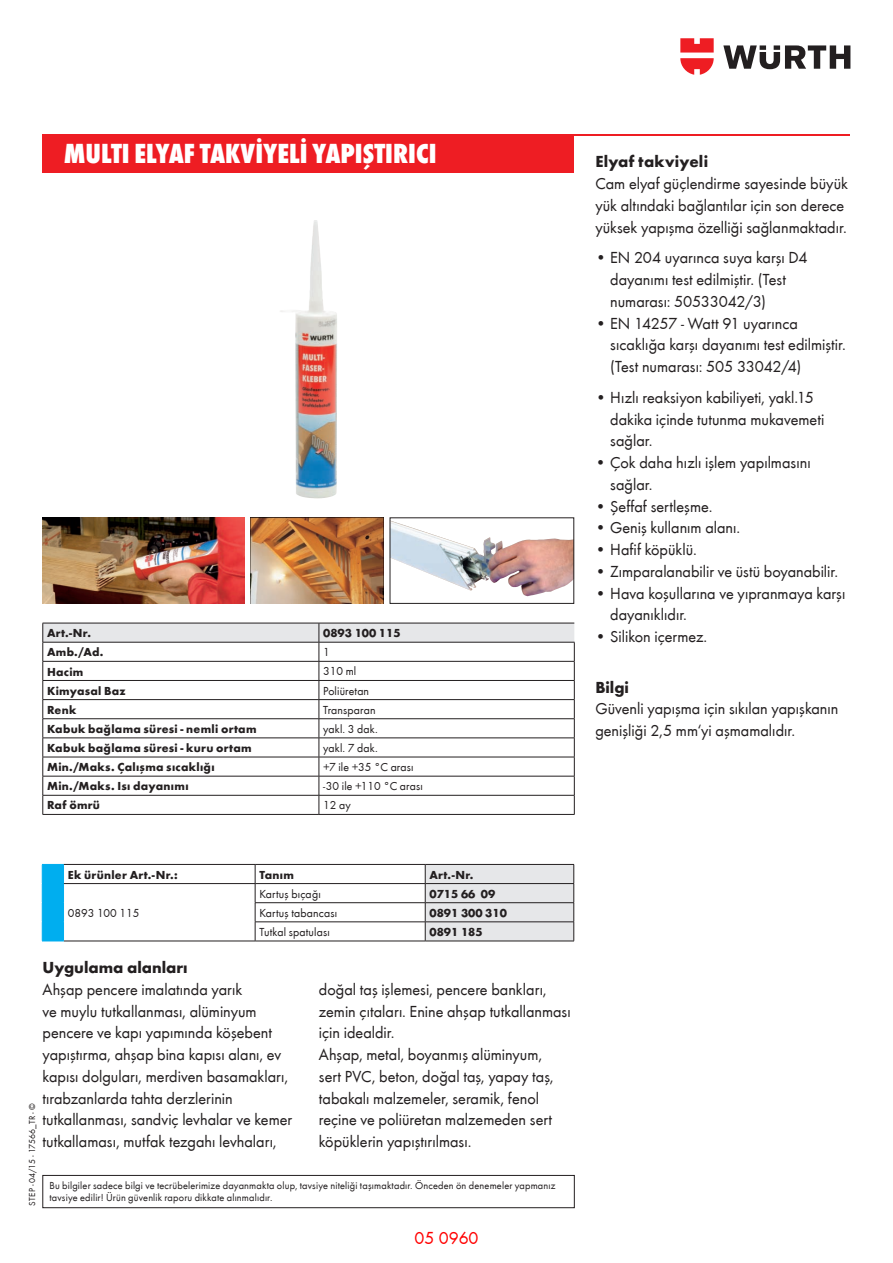
<style>
.page{position:relative;width:893px;height:1263px;background:#fff}
.page>*{position:absolute;margin:0;border:0;box-sizing:border-box;transform-origin:0 0}
.t1{font:28.5px "Wuerth Extra Bold Cond Caps";color:#fff}
.t2{font:18px "Wuerth";color:#f00}
.t3{font:16.5px/21.8px "Wuerth";color:#231f20}
.t4{font:700 16.5px "Wuerth";color:#231f20}
.t5{font:700 12px "Wuerth";letter-spacing:.025em;color:#231f20}
.t6{font:12px "Wuerth";letter-spacing:.01em;color:#231f20}
.t7{font:700 12px "Wuerth";color:#231f20}
.t8{font:10.5px/12px "Wuerth";letter-spacing:.02em;color:#231f20}
.t9{font:9px "Wuerth";letter-spacing:.02em;color:#231f20}
</style>
<div class="page">
<svg style="left:723px;top:45px;width:127px;height:24px"></svg>
<svg style="left:680px;top:38px;width:34px;height:37px"></svg>
<hr style="left:43px;top:134px;width:807px;height:1px;background:#ee1d23">
<div style="left:43px;top:134px;width:531px;height:38px;background:#ee1d23"></div>
<img style="left:280px;top:220px;width:57px;height:278px">
<div style="left:43px;top:1175px;width:532px;height:33px;border:1px solid #231f20"></div>
<hr style="left:43px;top:814px;width:276px;height:1px;background:#231f20">
<hr style="left:319px;top:814px;width:256px;height:1px;background:#231f20">
<svg style="left:43px;top:623px;width:532px;height:191px"></svg>
<hr style="left:64px;top:864px;width:191px;height:1px;background:#231f20">
<hr style="left:255px;top:864px;width:170px;height:1px;background:#231f20">
<hr style="left:64px;top:883px;width:191px;height:1px;background:#231f20">
<hr style="left:64px;top:941px;width:191px;height:1px;background:#231f20">
<hr style="left:255px;top:883px;width:170px;height:1px;background:#231f20">
<hr style="left:255px;top:902px;width:170px;height:1px;background:#231f20">
<div style="left:42px;top:864px;width:22px;height:78px;background:#00aeef"></div>
<hr style="left:255px;top:921px;width:170px;height:1px;background:#231f20">
<svg style="left:255px;top:865px;width:1px;height:76px"></svg>
<hr style="left:255px;top:941px;width:170px;height:1px;background:#231f20">
<svg style="left:425px;top:864px;width:149px;height:77px;background:#d8d9db"></svg>
<hr style="left:425px;top:941px;width:149px;height:1px;background:#231f20">
<img style="left:392px;top:521px;width:180px;height:75px">
<div style="left:390px;top:517px;width:184px;height:87px;border:1px solid #231f20"></div>
<img style="left:251px;top:517px;width:132px;height:87px">
<img style="left:43px;top:517px;width:201px;height:87px">
<h1 class="t1" style="left:64px;top:134px;width:374px">MULTI ELYAF TAKVİYELİ YAPIŞTIRICI</h1>
<p class="t5" style="left:47px;top:626px;width:46px">Art.-Nr.</p>
<p class="t7" style="left:323px;top:626px;width:79px">0893 100 115</p>
<p class="t5" style="left:47px;top:645px;width:58px">Amb./Ad.</p>
<p class="t6" style="left:323px;top:645px;width:8px">1</p>
<p class="t5" style="left:47px;top:664px;width:38px">Hacim</p>
<p class="t6" style="left:323px;top:664px;width:35px">310 ml</p>
<p class="t5" style="left:47px;top:683px;width:80px">Kimyasal Baz</p>
<p class="t6" style="left:323px;top:683px;width:47px">Poliüretan</p>
<p class="t5" style="left:47px;top:702px;width:31px">Renk</p>
<p class="t6" style="left:323px;top:702px;width:54px">Transparan</p>
<p class="t5" style="left:47px;top:721px;width:211px">Kabuk bağlama süresi - nemli ortam</p>
<p class="t6" style="left:323px;top:721px;width:56px">yakl. 3 dak.</p>
<p class="t5" style="left:47px;top:740px;width:206px">Kabuk bağlama süresi - kuru ortam</p>
<p class="t6" style="left:323px;top:740px;width:56px">yakl. 7 dak.</p>
<p class="t5" style="left:47px;top:759px;width:169px">Min./Maks. Çalışma sıcaklığı</p>
<p class="t6" style="left:323px;top:759px;width:92px">+7 ile +35 °C arası</p>
<p class="t5" style="left:47px;top:779px;width:143px">Min./Maks. Isı dayanımı</p>
<p class="t6" style="left:323px;top:779px;width:101px">-30 ile +110 °C arası</p>
<p class="t5" style="left:47px;top:798px;width:55px">Raf ömrü</p>
<p class="t6" style="left:323px;top:798px;width:29px">12 ay</p>
<p class="t5" style="left:68px;top:867px;width:111px">Ek ürünler Art.-Nr.:</p>
<p class="t5" style="left:259px;top:867px;width:36px">Tanım</p>
<p class="t5" style="left:429px;top:867px;width:46px">Art.-Nr.</p>
<p class="t6" style="left:68px;top:905px;width:73px">0893 100 115</p>
<p class="t6" style="left:259px;top:886px;width:63px">Kartuş bıçağı</p>
<p class="t5" style="left:429px;top:886px;width:67px">0715 66 09</p>
<p class="t6" style="left:259px;top:905px;width:79px">Kartuş tabancası</p>
<p class="t7" style="left:429px;top:905px;width:79px">0891 300 310</p>
<p class="t6" style="left:259px;top:924px;width:72px">Tutkal spatulası</p>
<p class="t5" style="left:429px;top:924px;width:55px">0891 185</p>
<p class="t4" style="left:43px;top:957px;width:147px">Uygulama alanları</p>
<p class="t3" style="left:42px;top:978px;width:251px">Ahşap pencere imalatında yarık<br>ve muylu tutkallanması, alüminyum pencere ve kapı yapımında köşebent yapıştırma, ahşap bina kapısı alanı, ev kapısı dolguları, merdiven basamakları, tırabzanlarda tahta derzlerinin tutkallanması, sandviç levhalar ve kemer tutkallaması, mutfak tezgahı levhaları,</p>
<p class="t3" style="left:319px;top:978px;width:254px">doğal taş işlemesi, pencere bankları, zemin çıtaları. Enine ahşap tutkallanması için idealdir.<br>Ahşap, metal, boyanmış alüminyum,<br>sert PVC, beton, doğal taş, yapay taş, tabakalı malzemeler, seramik, fenol reçine ve poliüretan malzemeden sert köpüklerin yapıştırılması.</p>
<p class="t9" style="left:27px;top:1205px;width:104px;rotate:-90deg">STEP - 04/15 - 17566_TR - ©</p>
<p class="t8" style="left:49px;top:1179px;width:508px">Bu bilgiler sadece bilgi ve tecrübelerimize dayanmakta olup, tavsiye niteliği taşımaktadır. Önceden ön denemeler yapmanız tavsiye edilir! Ürün güvenlik raporu dikkate alınmalıdır.</p>
<p class="t2" style="left:414px;top:1225px;width:66px">05 0960</p>
<p class="t4" style="left:595px;top:151px;width:114px">Elyaf takviyeli</p>
<p class="t3" style="left:595px;top:172px;width:254px">Cam elyaf güçlendirme sayesinde büyük yük altındaki bağlantılar için son derece yüksek yapışma özelliği sağlanmaktadır.</p>
<p class="t3" style="left:610px;top:246px;width:199px;text-indent:-15px">• EN 204 uyarınca suya karşı D4 dayanımı test edilmiştir. (Test numarası: 50533042/3)</p>
<p class="t3" style="left:610px;top:312px;width:237px;text-indent:-15px">• EN 14257 - Watt 91 uyarınca sıcaklığa karşı dayanımı test edilmiştir. (Test numarası: 505 33042/4)</p>
<p class="t3" style="left:610px;top:386px;width:216px;text-indent:-15px">• Hızlı reaksiyon kabiliyeti, yakl.15 dakika içinde tutunma mukavemeti sağlar.</p>
<p class="t3" style="left:610px;top:451px;width:202px;text-indent:-15px">• Çok daha hızlı işlem yapılmasını sağlar.</p>
<p class="t3" style="left:595px;top:495px;width:119px">• Şeffaf sertleşme.</p>
<p class="t3" style="left:595px;top:516px;width:146px">• Geniş kullanım alanı.</p>
<p class="t3" style="left:595px;top:538px;width:103px">• Hafif köpüklü.</p>
<p class="t3" style="left:595px;top:560px;width:244px">• Zımparalanabilir ve üstü boyanabilir.</p>
<p class="t3" style="left:610px;top:582px;width:237px;text-indent:-15px">• Hava koşullarına ve yıpranmaya karşı dayanıklıdır.</p>
<p class="t3" style="left:595px;top:625px;width:113px">• Silikon içermez.</p>
<p class="t4" style="left:595px;top:677px;width:35px">Bilgi</p>
<p class="t3" style="left:595px;top:697px;width:245px">Güvenli yapışma için sıkılan yapışkanın genişliği 2,5 mm‘yi aşmamalıdır.</p>
</div>
